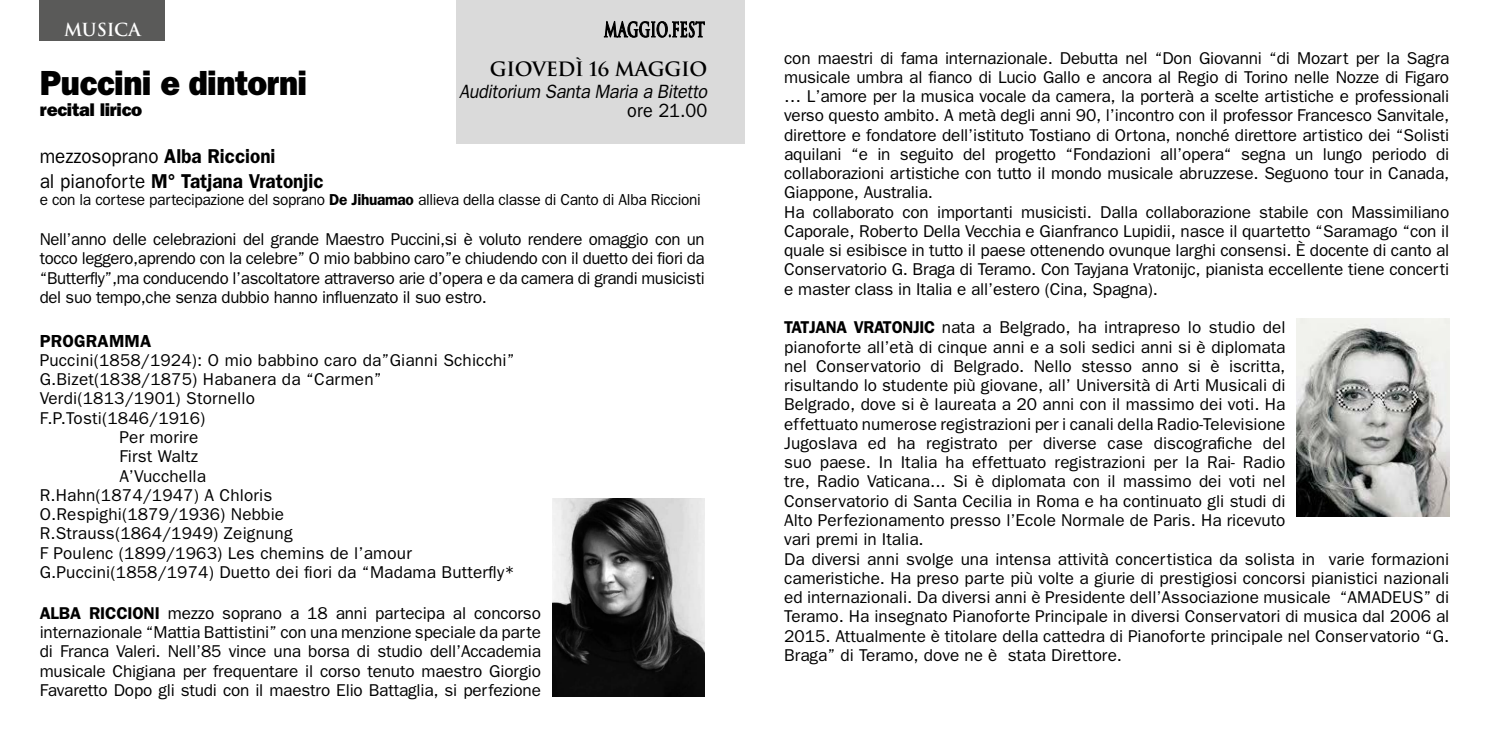
<style>
.page{position:relative;width:1489px;height:745px;background:#fff}
.page>*{position:absolute;margin:0;border:0;box-sizing:border-box;transform-origin:0 0}
.t1{font:800 35px "Franklin Gothic";letter-spacing:-.02em;color:#000;scale:.94 1}
.t2{font:600 20.12px/24.5px "Franklin Gothic";color:#000;scale:.94 1}
.t3{font:italic 19.25px "Franklin Gothic";letter-spacing:-.015em;color:#000;scale:.93 1}
.t4{font:700 19.25px "Trajan";letter-spacing:-.02em;color:#000}
.t5{font:19.25px "Franklin Gothic";color:#000;scale:.94 1}
.t6{font:800 18.38px "Franklin Gothic";letter-spacing:-.02em;color:#000}
.t7{font:600 17.5px "Franklin Gothic";letter-spacing:.01em;color:#000}
.t8{font:700 17.5px "Trajan";letter-spacing:-.01em;color:#fff}
.t9{font:17.15px/19.2px "Franklin Gothic";color:#000}
.t10{font:15.92px "Franklin Gothic";letter-spacing:-.02em;color:#000}
.s1{font-weight:400}
.s2{font-weight:600}
</style>
<div class="page">
<div style="left:455px;top:0;width:289px;height:143px;background:#dadada"></div>
<div style="left:40px;top:0;width:125px;height:41px;background:#5a5a59"></div>
<svg style="left:603px;top:21px;width:102px;height:17px"></svg>
<img style="left:552px;top:498px;width:152px;height:197px">
<img style="left:1296px;top:318px;width:153px;height:198px">
<p class="t8" style="left:64px;top:18px;width:78px">MUSICA</p>
<h1 class="t1" style="left:40px;top:63px;width:286px">Puccini e dintorni</h1>
<p class="t6" style="left:40px;top:99px;width:104px">recital lirico</p>
<p class="t2" style="left:40px;top:143px;width:303px"><span class="s1">mezzosoprano</span> Alba Riccioni<br><span class="s1">al pianoforte</span> M° Tatjana Vratonjic</p>
<p class="t10" style="left:40px;top:190px;width:662px">e con la cortese partecipazione del soprano <span class="s2">De Jihuamao</span> allieva della classe di Canto di Alba Riccioni</p>
<p class="t9" style="left:40px;top:229px;width:666px;text-align:justify">Nell’anno delle celebrazioni del grande Maestro Puccini,si è voluto rendere omaggio con un tocco leggero,aprendo con la celebre” O mio babbino caro”e chiudendo con il duetto dei fiori da “Butterfly”,ma conducendo l’ascoltatore attraverso arie d’opera e da camera di grandi musicisti del suo tempo,che senza dubbio hanno influenzato il suo estro.</p>
<p class="t7" style="left:40px;top:330px;width:113px">PROGRAMMA</p>
<p class="t9" style="left:40px;top:350px;width:476px">Puccini(1858/1924): O mio babbino caro da”Gianni Schicchi”</p>
<p class="t9" style="left:40px;top:369px;width:343px">G.Bizet(1838/1875) Habanera da “Carmen”</p>
<p class="t9" style="left:40px;top:388px;width:217px">Verdi(1813/1901) Stornello</p>
<p class="t9" style="left:40px;top:407px;width:167px">F.P.Tosti(1846/1916)</p>
<p class="t9" style="left:119px;top:427px;width:80px">Per morire</p>
<p class="t9" style="left:119px;top:446px;width:80px">First Waltz</p>
<p class="t9" style="left:119px;top:465px;width:88px">A’Vucchella</p>
<p class="t9" style="left:40px;top:484px;width:234px">R.Hahn(1874/1947) A Chloris</p>
<p class="t9" style="left:40px;top:504px;width:246px">O.Respighi(1879/1936) Nebbie</p>
<p class="t9" style="left:40px;top:523px;width:254px">R.Strauss(1864/1949) Zeignung</p>
<p class="t9" style="left:40px;top:542px;width:373px">F Poulenc (1899/1963) Les chemins de l’amour</p>
<p class="t9" style="left:40px;top:561px;width:476px">G.Puccini(1858/1974) Duetto dei fiori da “Madama Butterfly*</p>
<p class="t9" style="left:40px;top:602px;width:503px;text-align:justify"><span class="s2">ALBA RICCIONI</span> mezzo soprano a 18 anni partecipa al concorso internazionale “Mattia Battistini” con una menzione speciale da parte di Franca Valeri. Nell’85 vince una borsa di studio dell’Accademia musicale Chigiana per frequentare il corso tenuto maestro Giorgio Favaretto Dopo gli studi con il maestro Elio Battaglia, si perfezione</p>
<p class="t4" style="left:490px;top:57px;width:219px">GIOVEDÌ 16 MAGGIO</p>
<p class="t3" style="left:459px;top:80px;width:268px">Auditorium Santa Maria a Bitetto</p>
<p class="t5" style="left:627px;top:99px;width:86px">ore 21.00</p>
<p class="t9" style="left:784px;top:48px;width:666px">con maestri di fama internazionale. Debutta nel “Don Giovanni “di Mozart per la Sagra musicale umbra al fianco di Lucio Gallo e ancora al Regio di Torino nelle Nozze di Figaro … L’amore per la musica vocale da camera, la porterà a scelte artistiche e professionali verso questo ambito. A metà degli anni 90, l’incontro con il professor Francesco Sanvitale, direttore e fondatore dell’istituto Tostiano di Ortona, nonché direttore artistico dei “Solisti aquilani “e in seguito del progetto “Fondazioni all’opera“ segna un lungo periodo di collaborazioni artistiche con tutto il mondo musicale abruzzese. Seguono tour in Canada, Giappone, Australia.<br>Ha collaborato con importanti musicisti. Dalla collaborazione stabile con Massimiliano Caporale, Roberto Della Vecchia e Gianfranco Lupidii, nasce il quartetto “Saramago “con il quale si esibisce in tutto il paese ottenendo ovunque larghi consensi. È docente di canto al Conservatorio G. Braga di Teramo. Con Tayjana Vratonijc, pianista eccellente tiene concerti e master class in Italia e all’estero (Cina, Spagna).</p>
<p class="t9" style="left:784px;top:317px;width:666px"><span class="s2">TATJANA VRATONJIC</span> nata a Belgrado, ha intrapreso lo studio del<br>pianoforte all’età di cinque anni e a soli sedici anni si è diplomata<br>nel Conservatorio di Belgrado. Nello stesso anno si è iscritta,<br>risultando lo studente più giovane, all’ Università di Arti Musicali di<br>Belgrado, dove si è laureata a 20 anni con il massimo dei voti. Ha<br>effettuato numerose registrazioni per i canali della Radio-Televisione<br>Jugoslava ed ha registrato per diverse case discografiche del<br>suo paese. In Italia ha effettuato registrazioni per la Rai- Radio<br>tre, Radio Vaticana... Si è diplomata con il massimo dei voti nel<br>Conservatorio di Santa Cecilia in Roma e ha continuato gli studi di<br>Alto Perfezionamento presso l’Ecole Normale de Paris. Ha ricevuto<br>vari premi in Italia.<br>Da diversi anni svolge una intensa attività concertistica da solista in varie formazioni cameristiche. Ha preso parte più volte a giurie di prestigiosi concorsi pianistici nazionali ed internazionali. Da diversi anni è Presidente dell’Associazione musicale “AMADEUS” di Teramo. Ha insegnato Pianoforte Principale in diversi Conservatori di musica dal 2006 al 2015. Attualmente è titolare della cattedra di Pianoforte principale nel Conservatorio “G.<br>Braga” di Teramo, dove ne è stata Direttore.</p>
</div>
